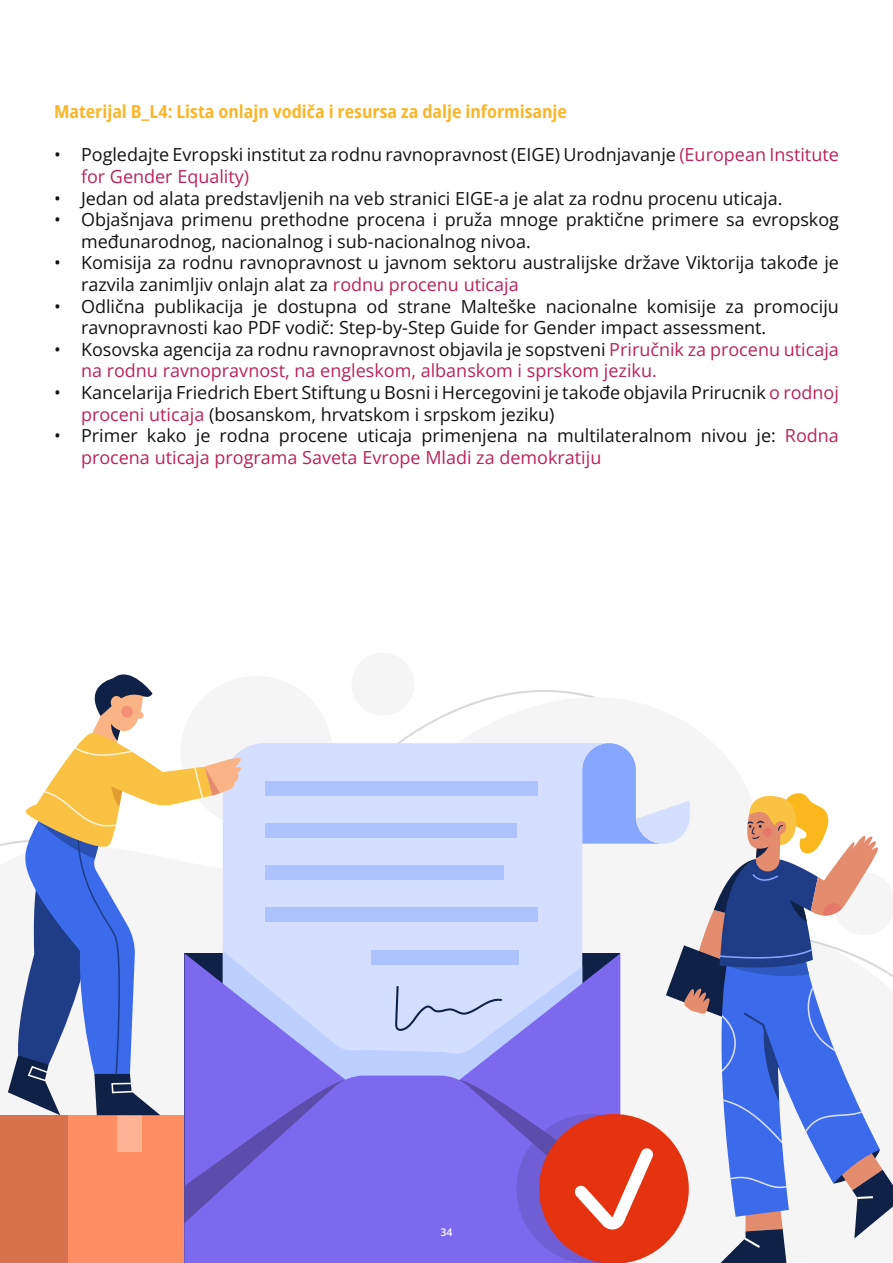
<style>
.page{position:relative;width:893px;height:1263px;background:#fff}
.page>*{position:absolute;margin:0;border:0;box-sizing:border-box;transform-origin:0 0}
.t1{font:18px/21.6px "Open Sans";color:#121212}
.t2{font:18px/21.6px "Open Sans";color:#ba235b}
.t3{font:700 semi-condensed 18px "Open Sans";color:#fab62a}
.t4{font:600 10.5px "Open Sans";color:#fff}
.s1{color:#ba235b}
.s2{color:#121212}
</style>
<div class="page">
<div style="left:351px;top:653px;width:63px;height:63px;background:#f5f5f5;border-radius:50%"></div>
<div style="left:345px;top:743px;width:50px;height:208px;background:#d4deff"></div>
<div style="left:265px;top:782px;width:273px;height:14px;background:#adc2ff"></div>
<div style="left:265px;top:824px;width:252px;height:14px;background:#adc2ff"></div>
<div style="left:265px;top:866px;width:239px;height:14px;background:#adc2ff"></div>
<div style="left:265px;top:908px;width:273px;height:14px;background:#adc2ff"></div>
<svg style="left:345px;top:951px;width:50px;height:124px;background:#cdd9ff"></svg>
<div style="left:345px;top:1075px;width:50px;height:188px;background:#7d69ed"></div>
<svg style="left:0;top:674px;width:345px;height:589px"></svg>
<svg style="left:395px;top:690px;width:498px;height:573px"></svg>
<p class="t3" style="left:54px;top:99px;width:514px">Materijal B_L4: Lista onlajn vodiča i resursa za dalje informisanje</p>
<p class="t1" style="left:81px;top:144px;width:759px;text-indent:-27px">• Pogledajte Evropski institut za rodnu ravnopravnost (EIGE) Urodnjavanje <span class="s1">(European Institute for Gender Equality)</span></p>
<p class="t1" style="left:54px;top:187px;width:730px">• Jedan od alata predstavljenih na veb stranici EIGE-a je alat za rodnu procenu uticaja.</p>
<p class="t1" style="left:81px;top:208px;width:759px;text-indent:-27px">• Objašnjava primenu prethodne procena i pruža mnoge praktične primere sa evropskog međunarodnog, nacionalnog i sub-nacionalnog nivoa.</p>
<p class="t1" style="left:81px;top:252px;width:759px;text-indent:-27px">• Komisija za rodnu ravnopravnost u javnom sektoru australijske države Viktorija takođe je razvila zanimljiv onlajn alat za <span class="s1">rodnu procenu uticaja</span></p>
<p class="t1" style="left:81px;top:295px;width:759px;text-indent:-27px">• Odlična publikacija je dostupna od strane Malteške nacionalne komisije za promociju ravnopravnosti kao PDF vodič: Step-by-Step Guide for Gender impact assessment.</p>
<p class="t2" style="left:81px;top:338px;width:759px;text-indent:-27px"><span class="s2">• Kosovska agencija za rodnu ravnopravnost objavila je sopstveni</span> Priručnik za procenu uticaja na rodnu ravnopravnost, na engleskom, albanskom i sprskom jeziku.</p>
<p class="t1" style="left:81px;top:381px;width:759px;text-indent:-27px">• Kancelarija Friedrich Ebert Stiftung u Bosni i Hercegovini je takođe objavila Prirucnik <span class="s1">o rodnoj proceni uticaja</span> (bosanskom, hrvatskom i srpskom jeziku)</p>
<p class="t1" style="left:81px;top:424px;width:759px;text-indent:-27px">• Primer kako je rodna procene uticaja primenjena na multilateralnom nivou je: <span class="s1">Rodna procena uticaja programa Saveta Evrope Mladi za demokratiju</span></p>
<p class="t4" style="left:440px;top:1224px;width:14px">34</p>
</div>
